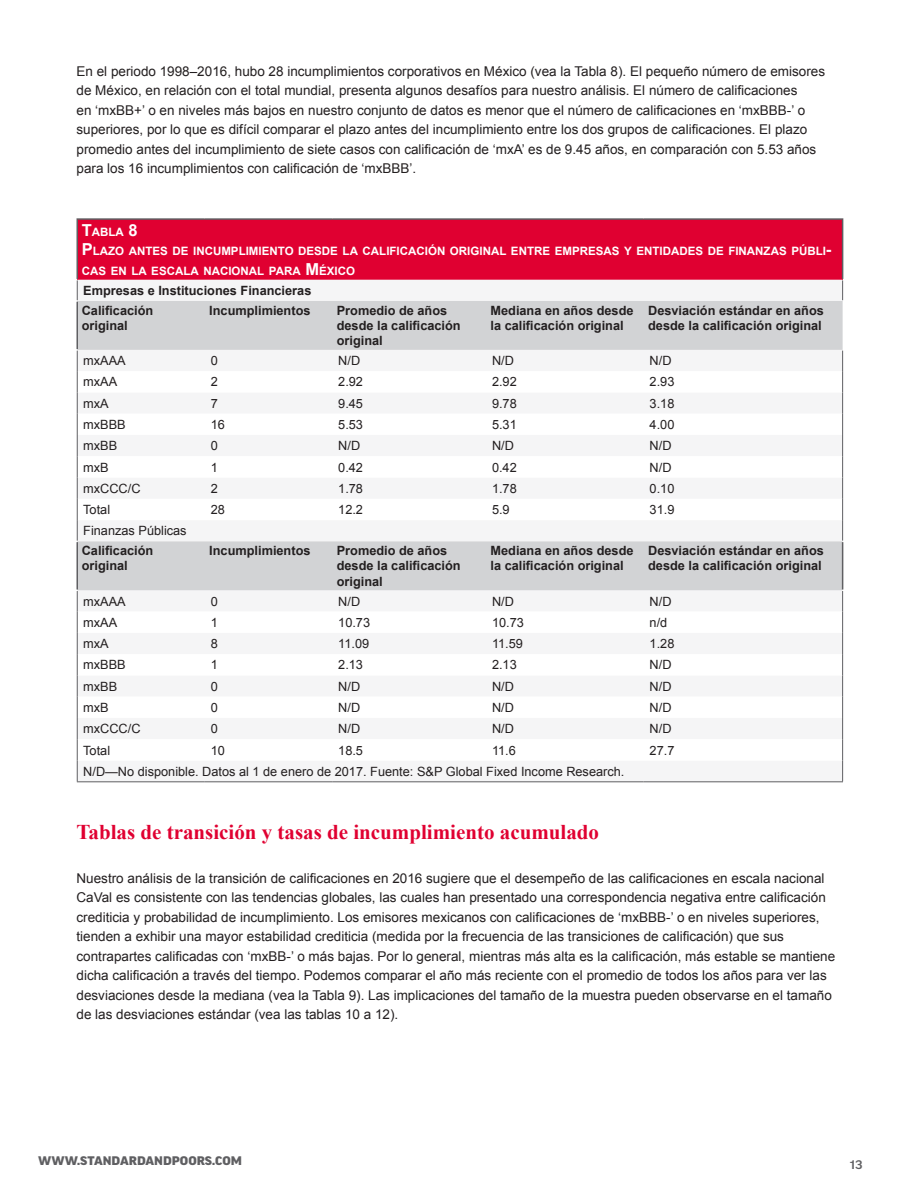
<style>
.page{position:relative;width:918px;height:1188px;background:#fff}
.page>*{position:absolute;margin:0;border:0;box-sizing:border-box;transform-origin:0 0}
.Subtitulos{font:700 21px "Times New Roman";color:#e00031}
.texto{font:13.5px/19.5px "Arial";color:#231f20}
.tablas_texto_BOLD{font:700 12.75px/15.3px "Arial";color:#231f20}
.tablas_texto{font:12.75px "Arial";color:#231f20}
.t1{font:900 expanded 12px "Good Pro";color:#5f5f62}
.t2{font:500 expanded 12px "Good Pro";color:#5f5f62}
.Tablas_titulo{font:700 11.55px/19.8px "Arial";color:#fff}
.s1{font-size:16.5px}
</style>
<div class="page">
<div style="left:77px;top:219px;width:766px;height:61px;background:#e00031"></div>
<div style="left:77px;top:301px;width:766px;height:50px;background:#d2d3d5"></div>
<div style="left:77px;top:541px;width:766px;height:50px;background:#d2d3d5"></div>
<hr style="left:76px;top:218px;width:129px;height:2px;background:#5f5f62">
<hr style="left:76px;top:220px;width:2px;height:59px;background:#5f5f62">
<hr style="left:205px;top:218px;width:127px;height:2px;background:#5f5f62">
<hr style="left:332px;top:218px;width:154px;height:2px;background:#5f5f62">
<hr style="left:486px;top:218px;width:158px;height:2px;background:#5f5f62">
<hr style="left:644px;top:218px;width:199px;height:2px;background:#5f5f62">
<hr style="left:842px;top:220px;width:1px;height:59px;background:#5f5f62">
<hr style="left:76px;top:302px;width:2px;height:47px;background:#5f5f62">
<svg style="left:77px;top:280px;width:1px;height:20px"></svg>
<svg style="left:842px;top:280px;width:1px;height:20px"></svg>
<svg style="left:77px;top:351px;width:1px;height:190px"></svg>
<svg style="left:842px;top:351px;width:1px;height:190px"></svg>
<svg style="left:77px;top:591px;width:1px;height:190px"></svg>
<svg style="left:842px;top:591px;width:1px;height:190px"></svg>
<hr style="left:77px;top:781px;width:128px;height:1px;background:#5f5f62">
<hr style="left:205px;top:781px;width:127px;height:1px;background:#5f5f62">
<hr style="left:332px;top:781px;width:154px;height:1px;background:#5f5f62">
<hr style="left:486px;top:781px;width:158px;height:1px;background:#5f5f62">
<hr style="left:644px;top:781px;width:199px;height:1px;background:#5f5f62">
<hr style="left:76px;top:542px;width:2px;height:48px;background:#5f5f62">
<hr style="left:842px;top:542px;width:1px;height:48px;background:#5f5f62">
<p class="texto" style="left:76px;top:61px;width:750px">En el periodo 1998–2016, hubo 28 incumplimientos corporativos en México (vea la Tabla 8). El pequeño número de emisores de México, en relación con el total mundial, presenta algunos desafíos para nuestro análisis. El número de calificaciones<br>en ‘mxBB+’ o en niveles más bajos en nuestro conjunto de datos es menor que el número de calificaciones en ‘mxBBB-’ o superiores, por lo que es difícil comparar el plazo antes del incumplimiento entre los dos grupos de calificaciones. El plazo promedio antes del incumplimiento de siete casos con calificación de ‘mxA’ es de 9.45 años, en comparación con 5.53 años para los 16 incumplimientos con calificación de ‘mxBBB’.</p>
<p class="Tablas_titulo" style="left:82px;top:222px;width:57px"><span class="s1">T</span>ABLA <span class="s1">8</span></p>
<p class="Tablas_titulo" style="left:82px;top:242px;width:751px"><span class="s1">P</span>LAZO ANTES DE INCUMPLIMIENTO DESDE LA CALIFICACIÓN ORIGINAL ENTRE EMPRESAS Y ENTIDADES DE FINANZAS PÚBLI<span class="s1">-<br></span>CAS EN LA ESCALA NACIONAL PARA <span class="s1">M</span> ÉXICO</p>
<p class="tablas_texto_BOLD" style="left:83px;top:283px;width:230px">Empresas e Instituciones Financieras</p>
<p class="tablas_texto_BOLD" style="left:82px;top:303px;width:73px">Calificación original</p>
<p class="tablas_texto_BOLD" style="left:209px;top:303px;width:103px">Incumplimientos</p>
<p class="tablas_texto_BOLD" style="left:337px;top:303px;width:126px">Promedio de años desde la calificación original</p>
<p class="tablas_texto_BOLD" style="left:490px;top:303px;width:145px">Mediana en años desde la calificación original</p>
<p class="tablas_texto_BOLD" style="left:648px;top:303px;width:177px">Desviación estándar en años desde la calificación original</p>
<p class="tablas_texto" style="left:83px;top:352px;width:44px">mxAAA</p>
<p class="tablas_texto" style="left:211px;top:352px;width:9px">0</p>
<p class="tablas_texto" style="left:338px;top:352px;width:23px">N/D</p>
<p class="tablas_texto" style="left:492px;top:352px;width:23px">N/D</p>
<p class="tablas_texto" style="left:650px;top:352px;width:23px">N/D</p>
<p class="tablas_texto" style="left:83px;top:374px;width:36px">mxAA</p>
<p class="tablas_texto" style="left:211px;top:374px;width:9px">2</p>
<p class="tablas_texto" style="left:338px;top:374px;width:26px">2.92</p>
<p class="tablas_texto" style="left:492px;top:374px;width:26px">2.92</p>
<p class="tablas_texto" style="left:650px;top:374px;width:26px">2.93</p>
<p class="tablas_texto" style="left:83px;top:395px;width:27px">mxA</p>
<p class="tablas_texto" style="left:211px;top:395px;width:9px">7</p>
<p class="tablas_texto" style="left:338px;top:395px;width:26px">9.45</p>
<p class="tablas_texto" style="left:492px;top:395px;width:26px">9.78</p>
<p class="tablas_texto" style="left:650px;top:395px;width:26px">3.18</p>
<p class="tablas_texto" style="left:83px;top:416px;width:44px">mxBBB</p>
<p class="tablas_texto" style="left:211px;top:416px;width:16px">16</p>
<p class="tablas_texto" style="left:338px;top:416px;width:26px">5.53</p>
<p class="tablas_texto" style="left:492px;top:416px;width:26px">5.31</p>
<p class="tablas_texto" style="left:650px;top:416px;width:26px">4.00</p>
<p class="tablas_texto" style="left:83px;top:437px;width:36px">mxBB</p>
<p class="tablas_texto" style="left:211px;top:437px;width:9px">0</p>
<p class="tablas_texto" style="left:338px;top:437px;width:23px">N/D</p>
<p class="tablas_texto" style="left:492px;top:437px;width:23px">N/D</p>
<p class="tablas_texto" style="left:650px;top:437px;width:23px">N/D</p>
<p class="tablas_texto" style="left:83px;top:459px;width:27px">mxB</p>
<p class="tablas_texto" style="left:211px;top:459px;width:9px">1</p>
<p class="tablas_texto" style="left:338px;top:459px;width:26px">0.42</p>
<p class="tablas_texto" style="left:492px;top:459px;width:26px">0.42</p>
<p class="tablas_texto" style="left:650px;top:459px;width:23px">N/D</p>
<p class="tablas_texto" style="left:83px;top:480px;width:59px">mxCCC/C</p>
<p class="tablas_texto" style="left:211px;top:480px;width:9px">2</p>
<p class="tablas_texto" style="left:338px;top:480px;width:26px">1.78</p>
<p class="tablas_texto" style="left:492px;top:480px;width:26px">1.78</p>
<p class="tablas_texto" style="left:650px;top:480px;width:26px">0.10</p>
<p class="tablas_texto" style="left:83px;top:501px;width:28px">Total</p>
<p class="tablas_texto" style="left:211px;top:501px;width:16px">28</p>
<p class="tablas_texto" style="left:338px;top:501px;width:26px">12.2</p>
<p class="tablas_texto" style="left:492px;top:501px;width:19px">5.9</p>
<p class="tablas_texto" style="left:650px;top:501px;width:26px">31.9</p>
<p class="tablas_texto" style="left:83px;top:523px;width:105px">Finanzas Públicas</p>
<p class="tablas_texto_BOLD" style="left:82px;top:543px;width:73px">Calificación original</p>
<p class="tablas_texto_BOLD" style="left:209px;top:543px;width:103px">Incumplimientos</p>
<p class="tablas_texto_BOLD" style="left:337px;top:543px;width:126px">Promedio de años desde la calificación original</p>
<p class="tablas_texto_BOLD" style="left:490px;top:543px;width:145px">Mediana en años desde la calificación original</p>
<p class="tablas_texto_BOLD" style="left:648px;top:543px;width:177px">Desviación estándar en años desde la calificación original</p>
<p class="tablas_texto" style="left:83px;top:593px;width:44px">mxAAA</p>
<p class="tablas_texto" style="left:211px;top:593px;width:9px">0</p>
<p class="tablas_texto" style="left:338px;top:593px;width:23px">N/D</p>
<p class="tablas_texto" style="left:492px;top:593px;width:23px">N/D</p>
<p class="tablas_texto" style="left:650px;top:593px;width:23px">N/D</p>
<p class="tablas_texto" style="left:83px;top:614px;width:36px">mxAA</p>
<p class="tablas_texto" style="left:211px;top:614px;width:9px">1</p>
<p class="tablas_texto" style="left:338px;top:614px;width:33px">10.73</p>
<p class="tablas_texto" style="left:492px;top:614px;width:33px">10.73</p>
<p class="tablas_texto" style="left:650px;top:614px;width:19px">n/d</p>
<p class="tablas_texto" style="left:83px;top:635px;width:27px">mxA</p>
<p class="tablas_texto" style="left:211px;top:635px;width:9px">8</p>
<p class="tablas_texto" style="left:338px;top:635px;width:32px">11.09</p>
<p class="tablas_texto" style="left:492px;top:635px;width:32px">11.59</p>
<p class="tablas_texto" style="left:650px;top:635px;width:26px">1.28</p>
<p class="tablas_texto" style="left:83px;top:657px;width:44px">mxBBB</p>
<p class="tablas_texto" style="left:211px;top:657px;width:9px">1</p>
<p class="tablas_texto" style="left:338px;top:657px;width:26px">2.13</p>
<p class="tablas_texto" style="left:492px;top:657px;width:26px">2.13</p>
<p class="tablas_texto" style="left:650px;top:657px;width:23px">N/D</p>
<p class="tablas_texto" style="left:83px;top:678px;width:36px">mxBB</p>
<p class="tablas_texto" style="left:211px;top:678px;width:9px">0</p>
<p class="tablas_texto" style="left:338px;top:678px;width:23px">N/D</p>
<p class="tablas_texto" style="left:492px;top:678px;width:23px">N/D</p>
<p class="tablas_texto" style="left:650px;top:678px;width:23px">N/D</p>
<p class="tablas_texto" style="left:83px;top:699px;width:27px">mxB</p>
<p class="tablas_texto" style="left:211px;top:699px;width:9px">0</p>
<p class="tablas_texto" style="left:338px;top:699px;width:23px">N/D</p>
<p class="tablas_texto" style="left:492px;top:699px;width:23px">N/D</p>
<p class="tablas_texto" style="left:650px;top:699px;width:23px">N/D</p>
<p class="tablas_texto" style="left:83px;top:720px;width:59px">mxCCC/C</p>
<p class="tablas_texto" style="left:211px;top:720px;width:9px">0</p>
<p class="tablas_texto" style="left:338px;top:720px;width:23px">N/D</p>
<p class="tablas_texto" style="left:492px;top:720px;width:23px">N/D</p>
<p class="tablas_texto" style="left:650px;top:720px;width:23px">N/D</p>
<p class="tablas_texto" style="left:83px;top:742px;width:28px">Total</p>
<p class="tablas_texto" style="left:211px;top:742px;width:16px">10</p>
<p class="tablas_texto" style="left:338px;top:742px;width:26px">18.5</p>
<p class="tablas_texto" style="left:492px;top:742px;width:25px">11.6</p>
<p class="tablas_texto" style="left:650px;top:742px;width:26px">27.7</p>
<p class="tablas_texto" style="left:83px;top:763px;width:543px">N/D—No disponible. Datos al 1 de enero de 2017. Fuente: S&amp;P Global Fixed Income Research.</p>
<p class="Subtitulos" style="left:76px;top:818px;width:524px">Tablas de transición y tasas de incumplimiento acumulado</p>
<p class="texto" style="left:76px;top:868px;width:760px">Nuestro análisis de la transición de calificaciones en 2016 sugiere que el desempeño de las calificaciones en escala nacional CaVal es consistente con las tendencias globales, las cuales han presentado una correspondencia negativa entre calificación crediticia y probabilidad de incumplimiento. Los emisores mexicanos con calificaciones de ‘mxBBB-’ o en niveles superiores, tienden a exhibir una mayor estabilidad crediticia (medida por la frecuencia de las transiciones de calificación) que sus contrapartes calificadas con ‘mxBB-’ o más bajas. Por lo general, mientras más alta es la calificación, más estable se mantiene dicha calificación a través del tiempo. Podemos comparar el año más reciente con el promedio de todos los años para ver las desviaciones desde la mediana (vea la Tabla 9). Las implicaciones del tamaño de la muestra pueden observarse en el tamaño de las desviaciones estándar (vea las tablas 10 a 12).</p>
<p class="t1" style="left:38px;top:1154px;width:205px">WWW.STANDARDANDPOORS.COM</p>
<p class="t2" style="left:850px;top:1158px;width:14px">13</p>
</div>
